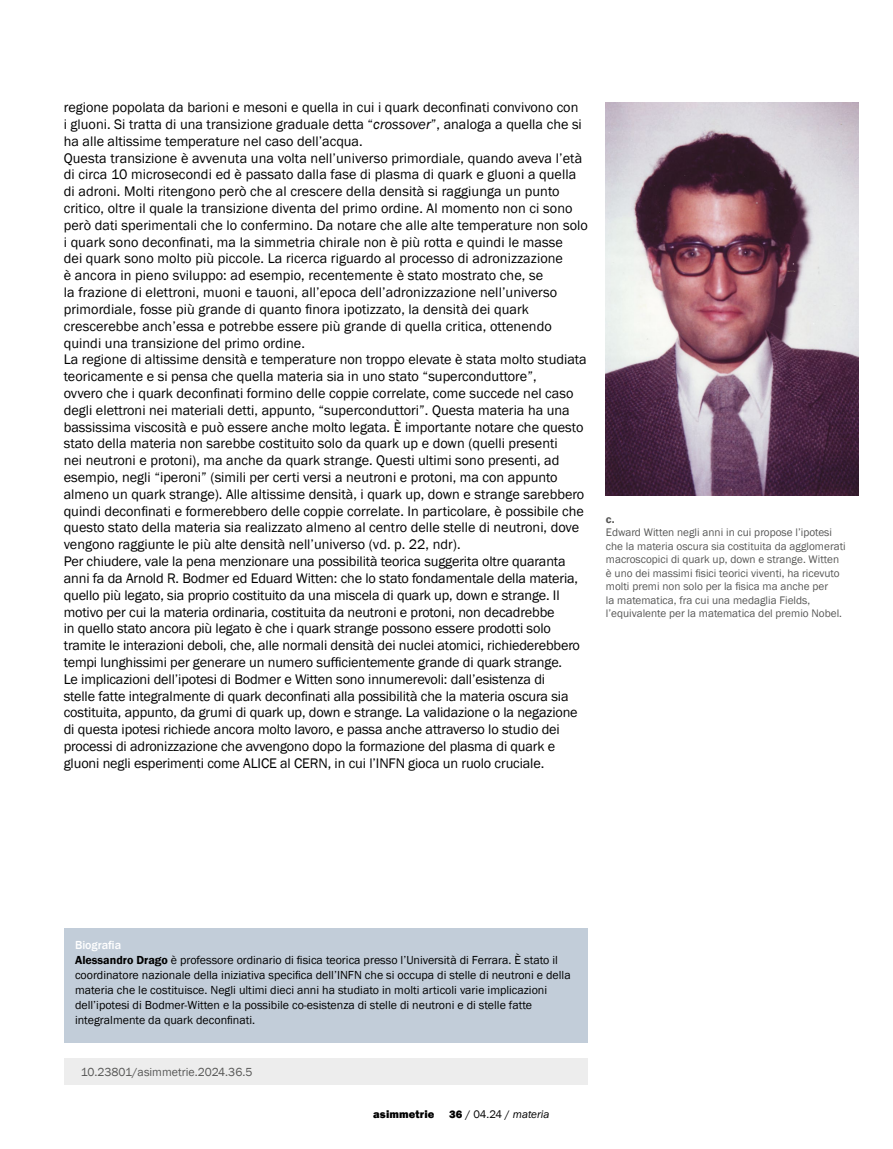
<style>
.page{position:relative;width:893px;height:1149px;background:#fff}
.page>*{position:absolute;margin:0;border:0;box-sizing:border-box;transform-origin:0 0}
.t1{font:14.25px/16.8px "Franklin Gothic";color:#000}
.t2{font:12px/15px "Franklin Gothic";color:#000}
.t3{font:12px "Franklin Gothic";color:#575756}
.t4{font:11.25px/13.5px "Franklin Gothic";color:#575756}
.t5{font:11.25px "Franklin Gothic";color:#000}
.t6{font:800 11.25px "Franklin Gothic";letter-spacing:.01em;color:#000}
.t7{font:600 11.25px "Franklin Gothic";color:#575756}
.s1{font-style:italic}
.s2{font-weight:500;color:#fff}
.s3{font-weight:600}
.s4{font-weight:800}
</style>
<div class="page">
<div style="left:64px;top:927px;width:524px;height:115px;background:#c2cdd9"></div>
<div style="left:64px;top:1058px;width:524px;height:26px;background:#ededed"></div>
<img style="left:606px;top:102px;width:253px;height:394px">
<p class="t1" style="left:64px;top:99px;width:526px">regione popolata da barioni e mesoni e quella in cui i quark deconfinati convivono con<br>i gluoni. Si tratta di una transizione graduale detta “<span class="s1">crossover</span>”, analoga a quella che si ha alle altissime temperature nel caso dell’acqua.<br>Questa transizione è avvenuta una volta nell’universo primordiale, quando aveva l’età di circa 10 microsecondi ed è passato dalla fase di plasma di quark e gluoni a quella di adroni. Molti ritengono però che al crescere della densità si raggiunga un punto critico, oltre il quale la transizione diventa del primo ordine. Al momento non ci sono però dati sperimentali che lo confermino. Da notare che alle alte temperature non solo i quark sono deconfinati, ma la simmetria chirale non è più rotta e quindi le masse<br>dei quark sono molto più piccole. La ricerca riguardo al processo di adronizzazione<br>è ancora in pieno sviluppo: ad esempio, recentemente è stato mostrato che, se<br>la frazione di elettroni, muoni e tauoni, all’epoca dell’adronizzazione nell’universo primordiale, fosse più grande di quanto finora ipotizzato, la densità dei quark crescerebbe anch’essa e potrebbe essere più grande di quella critica, ottenendo quindi una transizione del primo ordine.<br>La regione di altissime densità e temperature non troppo elevate è stata molto studiata teoricamente e si pensa che quella materia sia in uno stato “superconduttore”,<br>ovvero che i quark deconfinati formino delle coppie correlate, come succede nel caso degli elettroni nei materiali detti, appunto, “superconduttori”. Questa materia ha una bassissima viscosità e può essere anche molto legata. È importante notare che questo stato della materia non sarebbe costituito solo da quark up e down (quelli presenti<br>nei neutroni e protoni), ma anche da quark strange. Questi ultimi sono presenti, ad esempio, negli “iperoni” (simili per certi versi a neutroni e protoni, ma con appunto almeno un quark strange). Alle altissime densità, i quark up, down e strange sarebbero quindi deconfinati e formerebbero delle coppie correlate. In particolare, è possibile che questo stato della materia sia realizzato almeno al centro delle stelle di neutroni, dove vengono raggiunte le più alte densità nell’universo (vd. p. 22, ndr).<br>Per chiudere, vale la pena menzionare una possibilità teorica suggerita oltre quaranta anni fa da Arnold R. Bodmer ed Eduard Witten: che lo stato fondamentale della materia, quello più legato, sia proprio costituito da una miscela di quark up, down e strange. Il motivo per cui la materia ordinaria, costituita da neutroni e protoni, non decadrebbe<br>in quello stato ancora più legato è che i quark strange possono essere prodotti solo tramite le interazioni deboli, che, alle normali densità dei nuclei atomici, richiederebbero tempi lunghissimi per generare un numero sufficientemente grande di quark strange.<br>Le implicazioni dell’ipotesi di Bodmer e Witten sono innumerevoli: dall’esistenza di<br>stelle fatte integralmente di quark deconfinati alla possibilità che la materia oscura sia costituita, appunto, da grumi di quark up, down e strange. La validazione o la negazione di questa ipotesi richiede ancora molto lavoro, e passa anche attraverso lo studio dei processi di adronizzazione che avvengono dopo la formazione del plasma di quark e gluoni negli esperimenti come ALICE al CERN, in cui l’INFN gioca un ruolo cruciale.</p>
<p class="t7" style="left:606px;top:512px;width:10px">c.</p>
<p class="t4" style="left:606px;top:525px;width:241px">Edward Witten negli anni in cui propose l’ipotesi che la materia oscura sia costituita da agglomerati macroscopici di quark up, down e strange. Witten è uno dei massimi fisici teorici viventi, ha ricevuto molti premi non solo per la fisica ma anche per<br>la matematica, fra cui una medaglia Fields, l’equivalente per la matematica del premio Nobel.</p>
<p class="t2" style="left:75px;top:937px;width:497px"><span class="s2">Biografia<br></span><span class="s3">Alessandro Drago</span> è professore ordinario di fisica teorica presso l’Università di Ferrara. È stato il coordinatore nazionale della iniziativa specifica dell’INFN che si occupa di stelle di neutroni e della materia che le costituisce. Negli ultimi dieci anni ha studiato in molti articoli varie implicazioni dell’ipotesi di Bodmer-Witten e la possibile co-esistenza di stelle di neutroni e di stelle fatte integralmente da quark deconfinati.</p>
<p class="t3" style="left:81px;top:1064px;width:173px">10.23801/asimmetrie.2024.36.5</p>
<p class="t6" style="left:373px;top:1106px;width:63px">asimmetrie</p>
<p class="t5" style="left:449px;top:1106px;width:102px"><span class="s4">36</span> / 04.24 / <span class="s1">materia</span></p>
</div>
